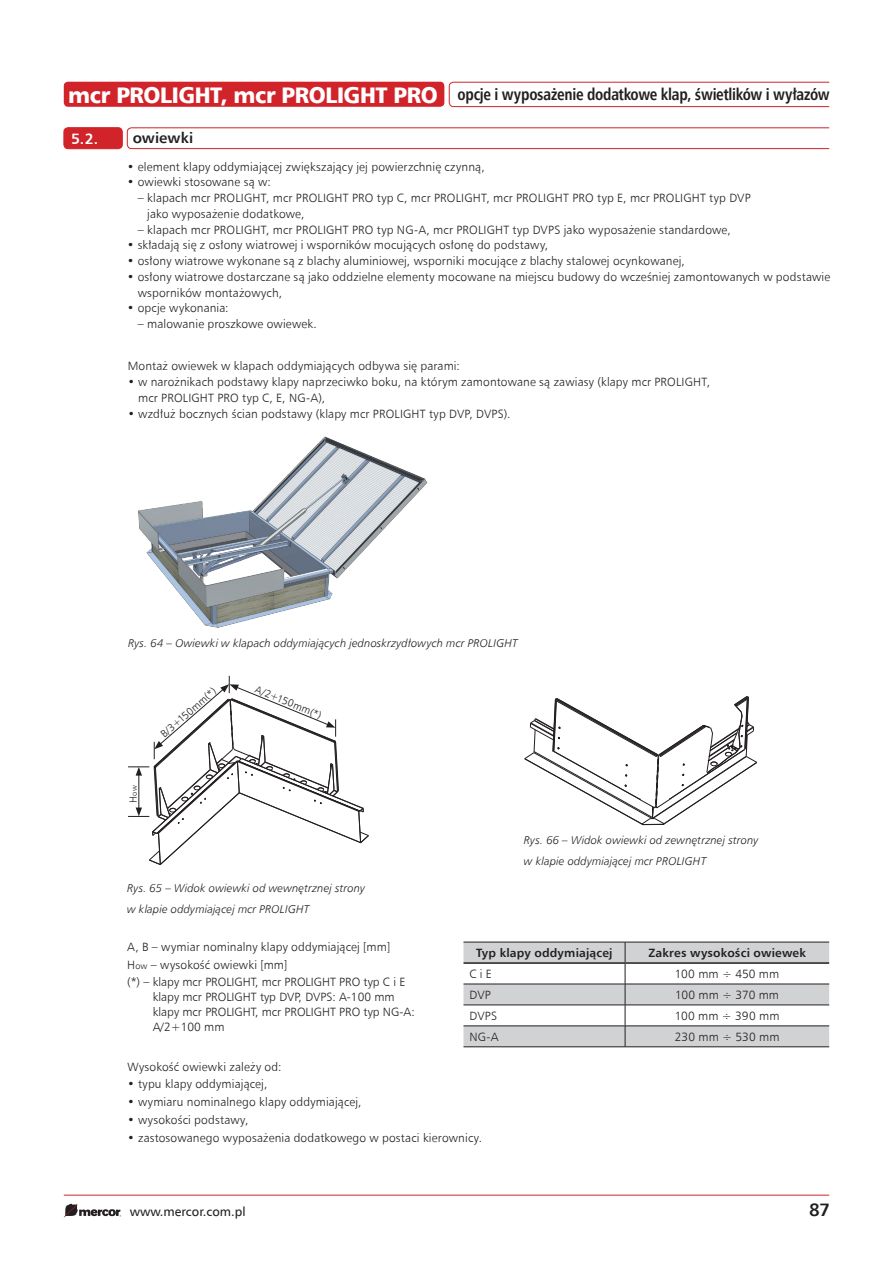
<style>
.page{position:relative;width:893px;height:1263px;background:#fff}
.page>*{position:absolute;margin:0;border:0;box-sizing:border-box;transform-origin:0 0}
.t1{font:700 18px "Humnst 777 EU";color:#231f20}
.Humanist_777_Bd_10_p{font:700 16.5px "Humnst 777 Cn EU";letter-spacing:-.02em;color:#231f20;scale:.96 1}
.Rozdział_1_1{font:700 15px "Humnst 777 EU";letter-spacing:.005em;color:#231f20}
.Humanist_777_Bd_10_p-2{font:700 15px "Humnst 777 EU";color:#fff}
.t2{font:12.75px "Humnst 777 EU";color:#231f20}
.t3{font:12px/15.8px "Humnst 777 Lt EU";letter-spacing:.015em;color:#231f20}
.t4{font:700 12px "Humnst 777 EU";letter-spacing:.015em;color:#231f20}
.t5{font:12px "Humnst 777 Lt EU";letter-spacing:-.005em;color:#231f20}
.t6{font:italic 11.25px/21px "Humnst 777 Lt EU";letter-spacing:.015em;color:#231f20}
.t7{font:10.5px "Humnst 777 Lt EU";color:#231f20}
.t8{font:7.5px "Humnst 777 Lt EU";color:#231f20}
.s1{font-family:"Humnst 777 Blk EU";font-weight:400;font-size:22.5px;color:#fff}
.s2{font-size:10.5px}
.s3{font-size:9px}
</style>
<div class="page">
<svg style="left:64px;top:1204px;width:57px;height:13px"></svg>
<hr style="left:64px;top:1195px;width:765px;height:1px;background:#d1232a">
<div style="left:64px;top:82px;width:380px;height:25px;background:#d1232a;border-radius:4px"></div>
<svg style="left:449px;top:82px;width:381px;height:25px"></svg>
<svg style="left:127px;top:127px;width:703px;height:22px"></svg>
<div style="left:64px;top:128px;width:58px;height:21px;background:#d1232a;border-radius:4px"></div>
<div style="left:64px;top:128px;width:58px;height:21px;border:1px solid #d1232a;border-radius:4px"></div>
<img style="left:137px;top:436px;width:291px;height:192px">
<svg style="left:524px;top:696px;width:233px;height:129px"></svg>
<svg style="left:128px;top:676px;width:241px;height:189px"></svg>
<svg style="left:463px;top:942px;width:366px;height:104px"></svg>
<hr style="left:463px;top:1046px;width:162px;height:1px;background:#231f20">
<hr style="left:625px;top:1046px;width:204px;height:1px;background:#231f20">
<hr style="left:463px;top:962px;width:162px;height:2px;background:#231f20">
<hr style="left:625px;top:962px;width:204px;height:2px;background:#231f20">
<p class="Humanist_777_Bd_10_p" style="left:68px;top:83px;width:795px"><span class="s1">mcr PROLIGHT, mcr PROLIGHT PRO</span> opcje i wyposażenie dodatkowe klap, świetlików i wyłazów</p>
<p class="Humanist_777_Bd_10_p-2" style="left:71px;top:129px;width:28px">5.2.</p>
<p class="Rozdział_1_1" style="left:133px;top:128px;width:62px">owiewki</p>
<p class="t3" style="left:127px;top:158px;width:359px">• element klapy oddymiającej zwiększający jej powierzchnię czynną,</p>
<p class="t3" style="left:127px;top:174px;width:145px">• owiewki stosowane są w:</p>
<p class="t3" style="left:147px;top:190px;width:605px;text-indent:-9px">– klapach mcr PROLIGHT, mcr PROLIGHT PRO typ C, mcr PROLIGHT, mcr PROLIGHT PRO typ E, mcr PROLIGHT typ DVP jako wyposażenie dodatkowe,</p>
<p class="t3" style="left:138px;top:221px;width:594px">– klapach mcr PROLIGHT, mcr PROLIGHT PRO typ NG-A, mcr PROLIGHT typ DVPS jako wyposażenie standardowe,</p>
<p class="t3" style="left:127px;top:237px;width:422px">• składają się z osłony wiatrowej i wsporników mocujących osłonę do podstawy,</p>
<p class="t3" style="left:127px;top:253px;width:559px">• osłony wiatrowe wykonane są z blachy aluminiowej, wsporniki mocujące z blachy stalowej ocynkowanej,</p>
<p class="t3" style="left:138px;top:269px;width:694px;text-indent:-10px">• osłony wiatrowe dostarczane są jako oddzielne elementy mocowane na miejscu budowy do wcześniej zamontowanych w podstawie wsporników montażowych,</p>
<p class="t3" style="left:127px;top:300px;width:103px">• opcje wykonania:</p>
<p class="t3" style="left:138px;top:316px;width:181px">– malowanie proszkowe owiewek.</p>
<p class="t3" style="left:128px;top:358px;width:334px">Montaż owiewek w klapach oddymiających odbywa się parami:</p>
<p class="t3" style="left:138px;top:374px;width:573px;text-indent:-10px">• w narożnikach podstawy klapy naprzeciwko boku, na którym zamontowane są zawiasy (klapy mcr PROLIGHT, mcr PROLIGHT PRO typ C, E, NG-A),</p>
<p class="t3" style="left:128px;top:405px;width:384px">• wzdłuż bocznych ścian podstawy (klapy mcr PROLIGHT typ DVP, DVPS).</p>
<p class="t6" style="left:128px;top:632px;width:391px">Rys. 64 – Owiewki w klapach oddymiających jednoskrzydłowych mcr PROLIGHT</p>
<p class="t8" style="left:130px;top:803px;width:19px;rotate:-90deg"><span class="s2">H</span>ow</p>
<p class="t7" style="left:158px;top:730px;width:71px;rotate:-41deg">B/3+150mm(*)</p>
<p class="t7" style="left:258px;top:683px;width:72px;rotate:22deg">A/2+150mm(*)</p>
<p class="t6" style="left:127px;top:877px;width:240px">Rys. 65 – Widok owiewki od wewnętrznej strony w klapie oddymiającej mcr PROLIGHT</p>
<p class="t3" style="left:127px;top:938px;width:265px">A, B – wymiar nominalny klapy oddymiającej [mm]</p>
<p class="t3" style="left:127px;top:956px;width:162px">H<span class="s3">ow</span> – wysokość owiewki [mm]</p>
<p class="t3" style="left:153px;top:974px;width:263px;line-height:15px;text-indent:-26px">(*) – klapy mcr PROLIGHT, mcr PROLIGHT PRO typ C i E klapy mcr PROLIGHT typ DVP, DVPS: A-100 mm klapy mcr PROLIGHT, mcr PROLIGHT PRO typ NG-A:<br>A/2+100 mm</p>
<p class="t6" style="left:524px;top:830px;width:236px">Rys. 66 – Widok owiewki od zewnętrznej strony w klapie oddymiającej mcr PROLIGHT</p>
<p class="t4" style="left:476px;top:945px;width:138px">Typ klapy oddymiającej</p>
<p class="t4" style="left:648px;top:945px;width:159px">Zakres wysokości owiewek</p>
<p class="t3" style="left:469px;top:966px;width:24px">CiE</p>
<p class="t3" style="left:675px;top:966px;width:106px">100 mm ÷ 450 mm</p>
<p class="t3" style="left:469px;top:987px;width:23px">DVP</p>
<p class="t5" style="left:675px;top:987px;width:105px">100 mm ÷ 370 mm</p>
<p class="t3" style="left:469px;top:1008px;width:29px">DVPS</p>
<p class="t3" style="left:675px;top:1008px;width:106px">100 mm ÷ 390 mm</p>
<p class="t3" style="left:469px;top:1028px;width:31px">NG-A</p>
<p class="t3" style="left:675px;top:1028px;width:106px">230 mm ÷ 530 mm</p>
<p class="t3" style="left:128px;top:1058px;width:155px">Wysokość owiewki zależy od:</p>
<p class="t3" style="left:128px;top:1076px;width:141px">• typu klapy oddymiającej,</p>
<p class="t3" style="left:128px;top:1094px;width:236px">• wymiaru nominalnego klapy oddymiającej,</p>
<p class="t3" style="left:128px;top:1112px;width:122px">• wysokości podstawy,</p>
<p class="t3" style="left:128px;top:1129px;width:356px">• zastosowanego wyposażenia dodatkowego w postaci kierownicy.</p>
<p class="t2" style="left:130px;top:1204px;width:117px">www.mercor.com.pl</p>
<h1 class="t1" style="left:809px;top:1198px;width:23px">87</h1>
</div>
